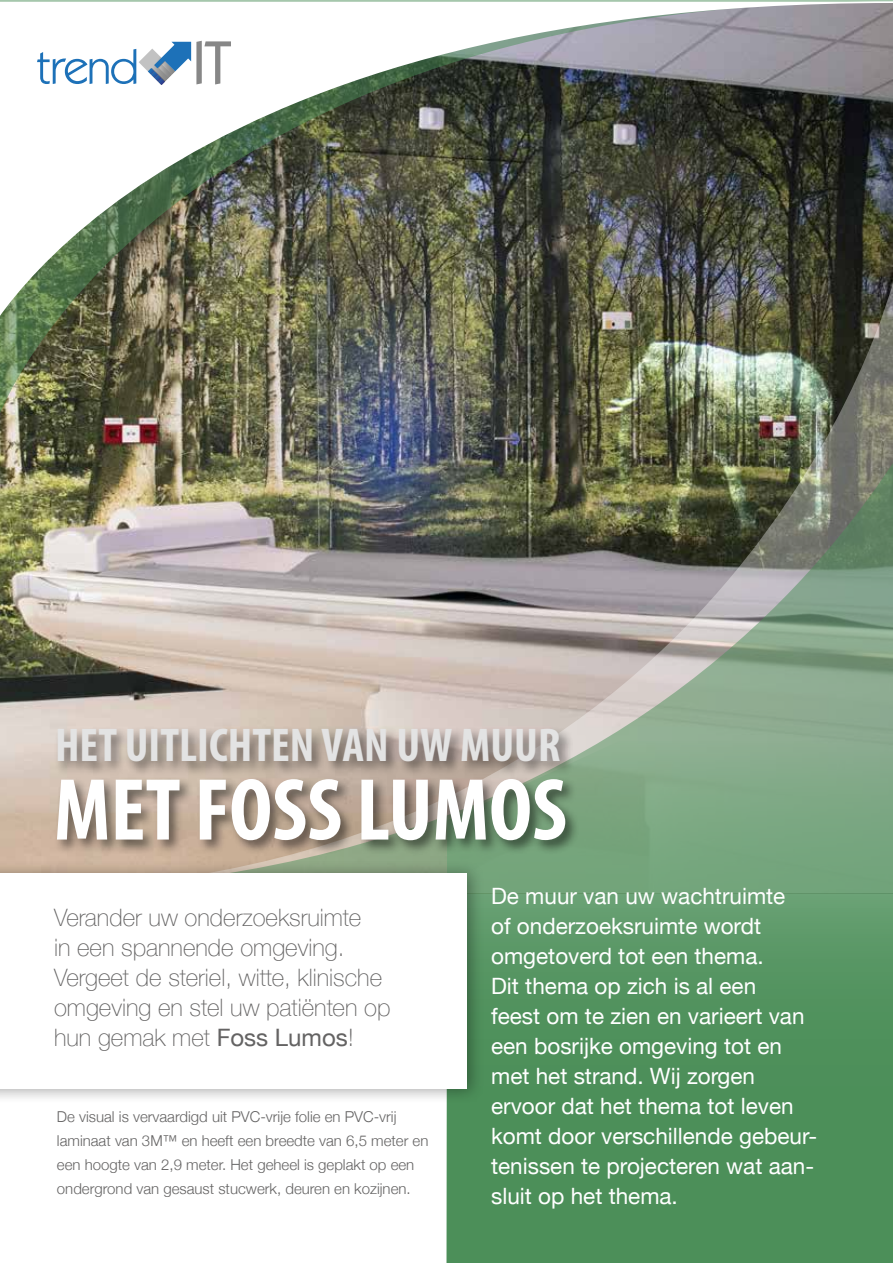
<style>
.page{position:relative;width:893px;height:1263px;background:#fff}
.page>*{position:absolute;margin:0;border:0;box-sizing:border-box;transform-origin:0 0}
.t1{font:700 condensed 88.8px "Myriad Pro";color:#fff}
.t2{font:700 condensed 47.7px "Myriad Pro";color:#e3e3e3}
.t3{font:100 24px/30px "Helvetica Neue";color:#646363}
.t4{font:22.5px/30px "Helvetica Neue";color:#fff}
.t5{font:300 15px/24px "Helvetica Neue";color:#646363}
.s1{font-weight:400}
</style>
<div class="page">
<svg style="left:446px;top:893px;width:447px;height:370px;background:#51925e"></svg>
<img style="left:0;top:350px;width:893px;height:543px">
<img style="left:0;top:3px;width:893px;height:347px">
<div style="left:54px;top:776px;width:526px;height:79px;background:#000;opacity:.5"></div>
<div style="left:54px;top:725px;width:521px;height:52px;background:#000;opacity:.5"></div>
<div style="left:0;top:860px;width:485px;height:244px;background:#000;opacity:.35"></div>
<div style="left:0;top:873px;width:466px;height:216px;background:#fff"></div>
<svg style="left:37px;top:41px;width:194px;height:44px"></svg>
<h2 class="t2" style="left:55px;top:715px;width:507px">HET UITLICHTEN VAN UW MUUR</h2>
<h1 class="t1" style="left:54px;top:754px;width:514px">MET FOSS LUMOS</h1>
<p class="t3" style="left:54px;top:901px;width:338px">Verander uw onderzoeksruimte<br>in een spannende omgeving.<br>Vergeet de steriel, witte, klinische omgeving en stel uw patiënten op hun gemak met <span class="s1">Foss Lumos</span>!</p>
<p class="t5" style="left:57px;top:1103px;width:373px">De visual is vervaardigd uit PVC-vrije folie en PVC-vrij laminaat van 3M™ en heeft een breedte van 6,5 meter en een hoogte van 2,9 meter. Het geheel is geplakt op een ondergrond van gesaust stucwerk, deuren en kozijnen.</p>
<p class="t4" style="left:491px;top:882px;width:327px">De muur van uw wachtruimte<br>of onderzoeksruimte wordt omgetoverd tot een thema.<br>Dit thema op zich is al een<br>feest om te zien en varieert van een bosrijke omgeving tot en met het strand. Wij zorgen ervoor dat het thema tot leven komt door verschillende gebeur&shy;tenissen te projecteren wat aan&shy;sluit op het thema.</p>
</div>
